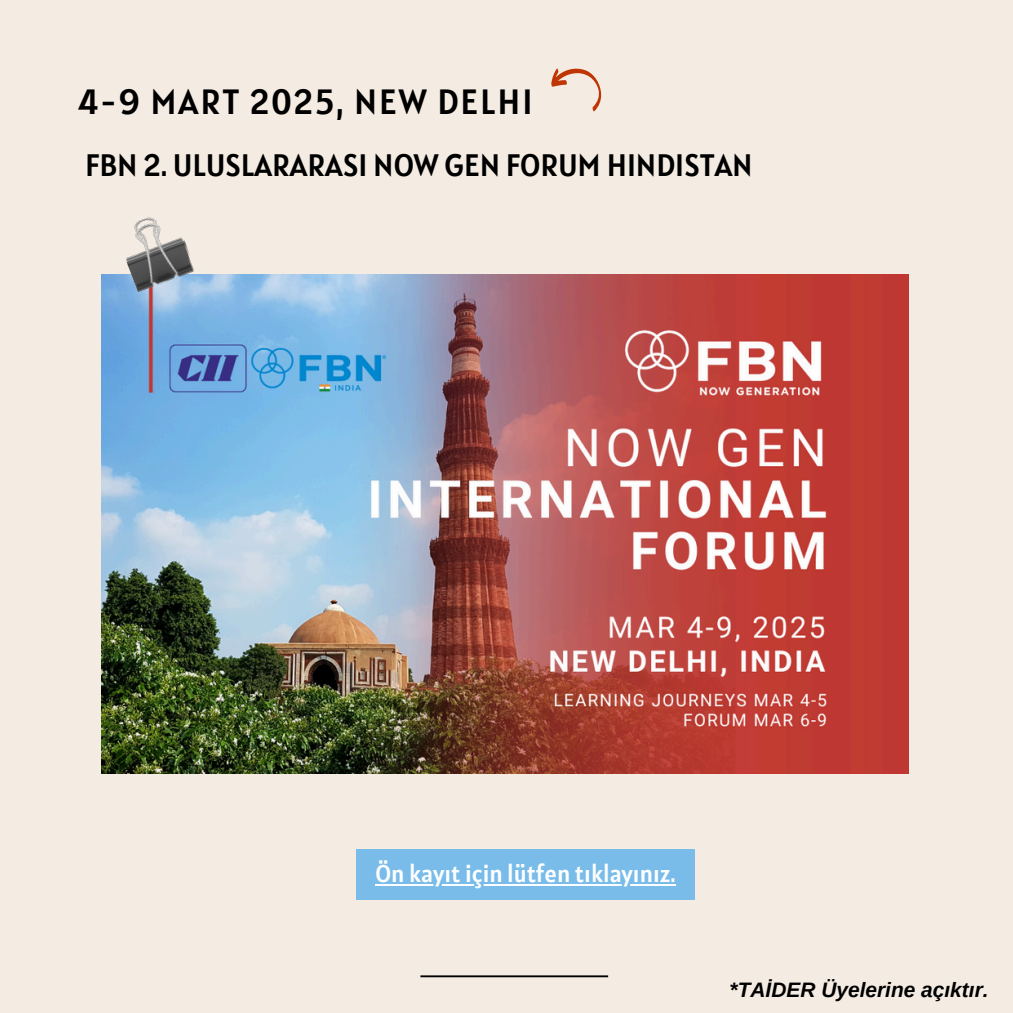
<style>
.page{position:relative;width:1013px;height:1013px;background:#fff}
.page>*{position:absolute;margin:0;border:0;box-sizing:border-box;transform-origin:0 0}
.t1{font:34.88px "Alatsi";letter-spacing:.055em;color:#000}
.t2{font:30.88px "Alatsi";color:#000}
.t3{font:24px "Alatsi";color:#fdfeff}
.t4{font:italic 700 20.88px "Arimo";color:#000}
</style>
<div class="page">
<div style="left:0;top:0;width:1012px;height:1012px;background:#f4ece3"></div>
<hr style="left:420px;top:975px;width:188px;height:2px;background:#000">
<svg style="left:551px;top:68px;width:51px;height:44px"></svg>
<img style="left:101px;top:274px;width:807px;height:499px">
<img style="left:115px;top:217px;width:81px;height:75px">
<div style="left:356px;top:849px;width:338px;height:50px;background:#79bce9"></div>
<hr style="left:375px;top:884px;width:300px;height:1px;background:#fdfeff">
<h1 class="t1" style="left:77px;top:79px;width:457px">4-9 MART 2025, NEW DELHI</h1>
<h2 class="t2" style="left:85px;top:145px;width:669px">FBN 2. ULUSLARARASI NOW GEN FORUM HINDISTAN</h2>
<h3 class="t3" style="left:375px;top:858px;width:301px">Ön kayıt için lütfen tıklayınız.</h3>
<p class="t4" style="left:729px;top:977px;width:260px">*TAİDER Üyelerine açıktır.</p>
</div>
